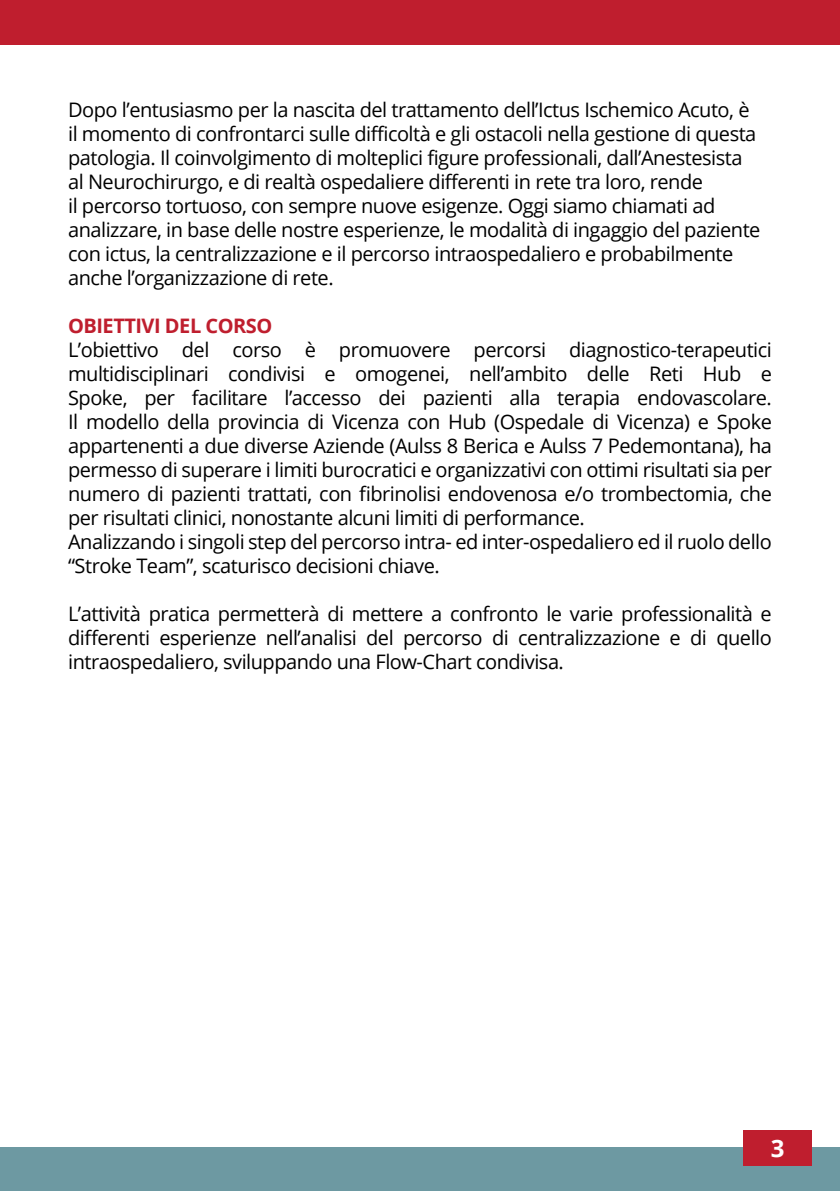
<style>
.page{position:relative;width:840px;height:1191px;background:#fff}
.page>*{position:absolute;margin:0;border:0;box-sizing:border-box;transform-origin:0 0}
.t1{font:700 24px "Open Sans";color:#fff}
.t2{font:20px/24px "Open Sans";letter-spacing:-.025em;color:#000}
.t3{font:700 20px "Open Sans";letter-spacing:-.025em;color:#bf1e2e}
</style>
<div class="page">
<div style="left:0;top:0;width:839px;height:44px;background:#bf1e2e"></div>
<div style="left:0;top:1147px;width:839px;height:44px;background:#6d99a2"></div>
<div style="left:743px;top:1129px;width:68px;height:36px;background:#bf1e2e"></div>
<p class="t2" style="left:68px;top:98px;width:693px">Dopo l’entusiasmo per la nascita del trattamento dell’Ictus Ischemico Acuto, è il momento di confrontarci sulle difficoltà e gli ostacoli nella gestione di questa patologia. Il coinvolgimento di molteplici figure professionali, dall’Anestesista al Neurochirurgo, e di realtà ospedaliere differenti in rete tra loro, rende<br>il percorso tortuoso, con sempre nuove esigenze. Oggi siamo chiamati ad analizzare, in base delle nostre esperienze, le modalità di ingaggio del paziente con ictus, la centralizzazione e il percorso intraospedaliero e probabilmente anche l’organizzazione di rete.</p>
<p class="t3" style="left:68px;top:311px;width:206px">OBIETTIVI DEL CORSO</p>
<p class="t2" style="left:68px;top:337px;width:705px">L’obiettivo del corso è promuovere percorsi diagnostico-terapeutici multidisciplinari condivisi e omogenei, nell’ambito delle Reti Hub e Spoke, per facilitare l’accesso dei pazienti alla terapia endovascolare.<br>Il modello della provincia di Vicenza con Hub (Ospedale di Vicenza) e Spoke appartenenti a due diverse Aziende (Aulss 8 Berica e Aulss 7 Pedemontana), ha permesso di superare i limiti burocratici e organizzativi con ottimi risultati sia per numero di pazienti trattati, con fibrinolisi endovenosa e/o trombectomia, che per risultati clinici, nonostante alcuni limiti di performance.<br>Analizzando i singoli step del percorso intra- ed inter-ospedaliero ed il ruolo dello “Stroke Team”, scaturisco decisioni chiave.</p>
<p class="t2" style="left:68px;top:601px;width:705px;text-align:justify">L’attività pratica permetterà di mettere a confronto le varie professionalità e differenti esperienze nell’analisi del percorso di centralizzazione e di quello intraospedaliero, sviluppando una Flow-Chart condivisa.</p>
<p class="t1" style="left:770px;top:1131px;width:15px">3</p>
</div>
